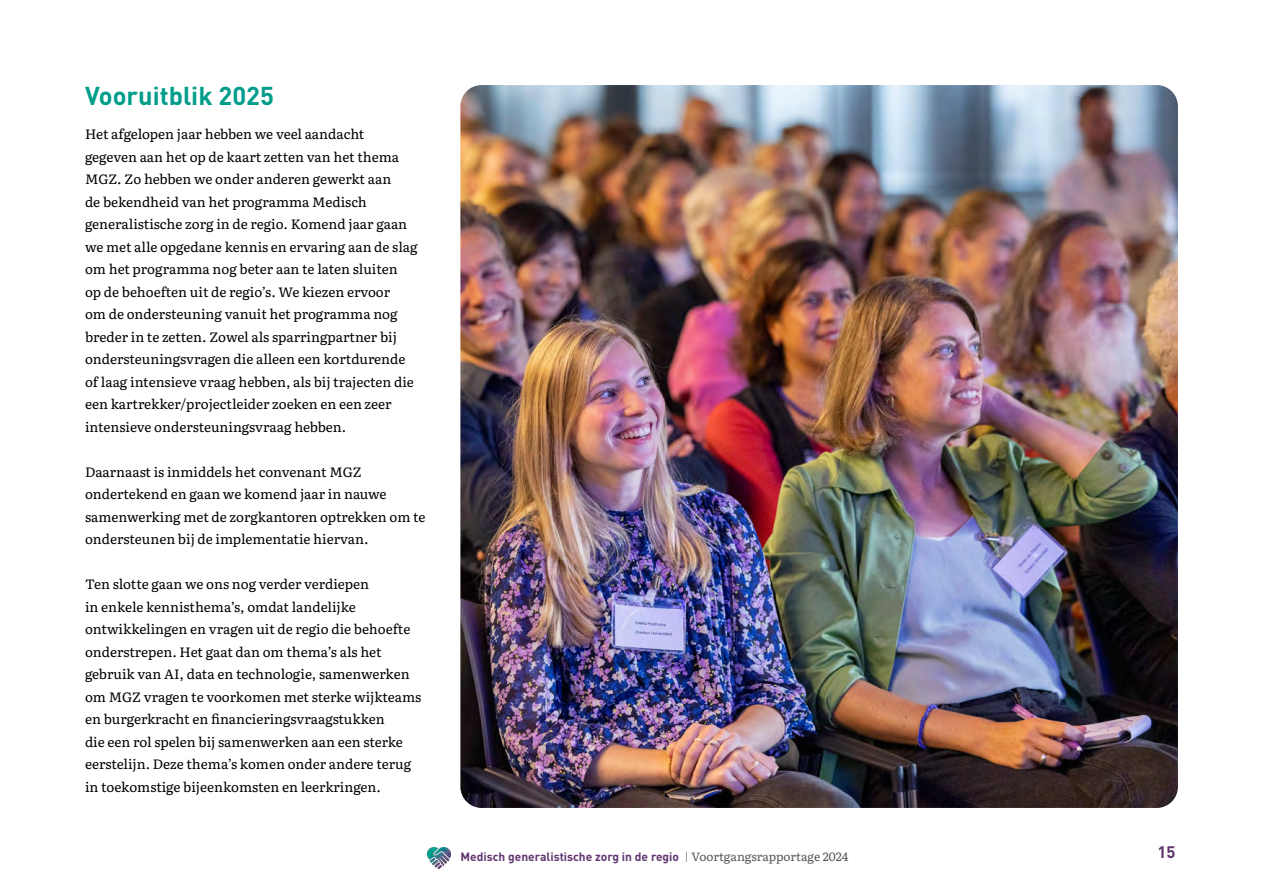
<style>
.page{position:relative;width:1263px;height:893px;background:#fff}
.page>*{position:absolute;margin:0;border:0;box-sizing:border-box;transform-origin:0 0}
.t1{font:700 25.5px "DIN Pro";color:#009d8b}
.t2{font:700 16.5px "DIN Pro";color:#613670}
.t3{font:13.5px/22.5px "Literata";color:#000}
.t4{font:700 12px "DIN Pro";color:#613670}
.s1{font-weight:300;color:#575756}
.s2{font-family:"Literata";font-weight:400;color:#575756}
</style>
<div class="page">
<img style="left:428px;top:847px;width:22px;height:21px">
<img style="left:460px;top:85px;width:718px;height:723px">
<p class="t1" style="left:85px;top:78px;width:190px">Vooruitblik 2025</p>
<p class="t3" style="left:85px;top:122px;width:334px">Het afgelopen jaar hebben we veel aandacht gegeven aan het op de kaart zetten van het thema MGZ. Zo hebben we onder anderen gewerkt aan<br>de bekendheid van het programma Medisch generalistische zorg in de regio. Komend jaar gaan we met alle opgedane kennis en ervaring aan de slag om het programma nog beter aan te laten sluiten<br>op de behoeften uit de regio’s. We kiezen ervoor<br>om de ondersteuning vanuit het programma nog breder in te zetten. Zowel als sparringpartner bij ondersteuningsvragen die alleen een kortdurende of laag intensieve vraag hebben, als bij trajecten die een kartrekker/projectleider zoeken en een zeer intensieve ondersteuningsvraag hebben.</p>
<p class="t3" style="left:85px;top:459px;width:342px">Daarnaast is inmiddels het convenant MGZ ondertekend en gaan we komend jaar in nauwe samenwerking met de zorgkantoren optrekken om te ondersteunen bij de implementatie hiervan.</p>
<p class="t3" style="left:85px;top:572px;width:338px">Ten slotte gaan we ons nog verder verdiepen<br>in enkele kennisthema’s, omdat landelijke ontwikkelingen en vragen uit de regio die behoefte onderstrepen. Het gaat dan om thema’s als het gebruik van AI, data en technologie, samenwerken om MGZ vragen te voorkomen met sterke wijkteams en burgerkracht en financieringsvraagstukken<br>die een rol spelen bij samenwerken aan een sterke eerstelijn. Deze thema’s komen onder andere terug in toekomstige bijeenkomsten en leerkringen.</p>
<p class="t4" style="left:460px;top:848px;width:389px">Medisch generalistische zorg in de regio <span class="s1">|</span> <span class="s2">Voortgangsrapportage 2024</span></p>
<p class="t2" style="left:1157px;top:841px;width:19px">15</p>
</div>
